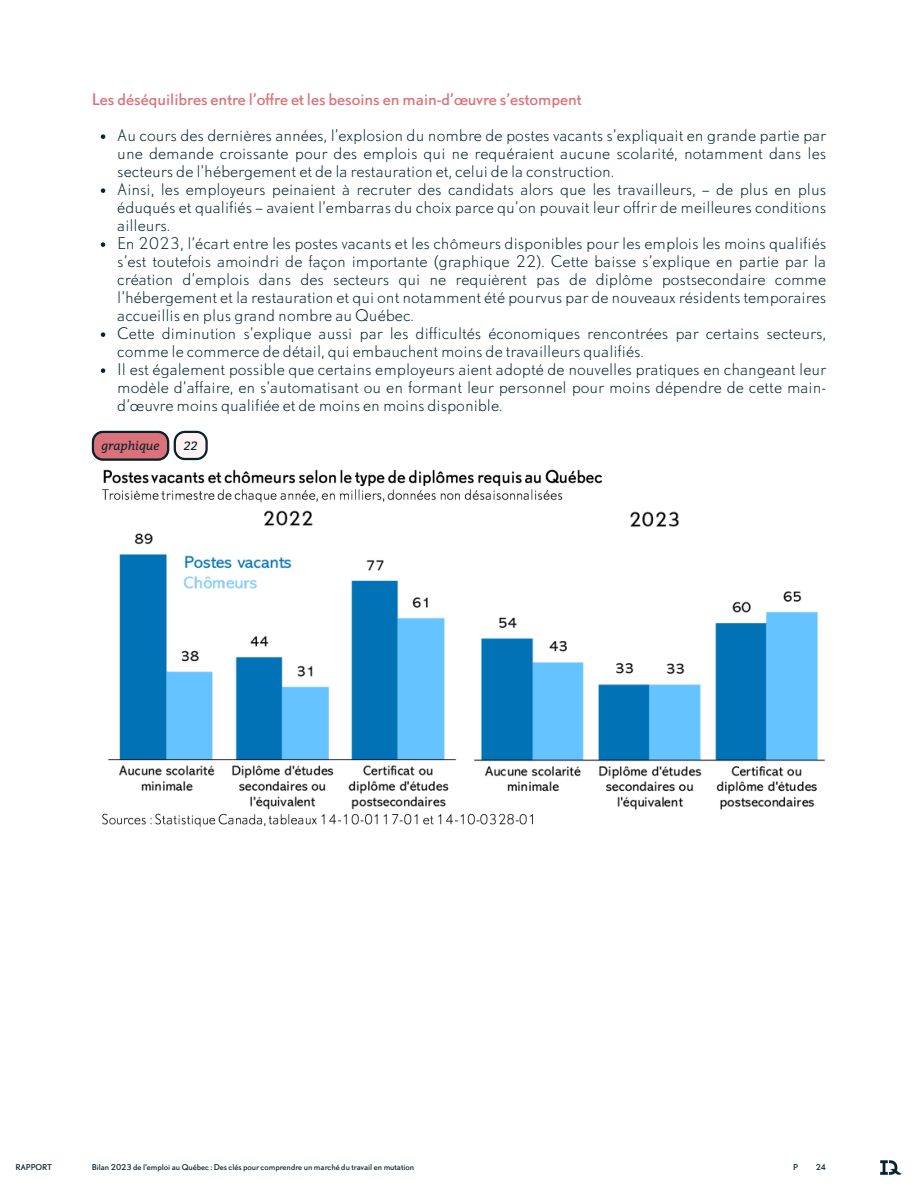
<style>
.page{position:relative;width:918px;height:1188px;background:#fff}
.page>*{position:absolute;margin:0;border:0;box-sizing:border-box;transform-origin:0 0}
.t1{font:300 15px/18px "DTL Nobel T";color:#06232c}
.t2{font:15px "DTL Nobel T";color:#db727a}
.t3{font:italic 12px "Bitter";color:#06232c}
.t4{font:7.5px "DTL Nobel T";color:#06232c}
</style>
<div class="page">
<img style="left:880px;top:1160px;width:22px;height:15px">
<svg style="left:92px;top:431px;width:116px;height:28px"></svg>
<img style="left:97px;top:459px;width:506px;height:41px">
<img style="left:108px;top:500px;width:718px;height:310px">
<img style="left:102px;top:806px;width:520px;height:21px">
<svg style="left:101px;top:134px;width:4px;height:5px"></svg>
<svg style="left:101px;top:188px;width:4px;height:5px"></svg>
<svg style="left:101px;top:242px;width:4px;height:5px"></svg>
<svg style="left:101px;top:332px;width:4px;height:5px"></svg>
<svg style="left:101px;top:368px;width:4px;height:5px"></svg>
<p class="t2" style="left:92px;top:89px;width:491px">Les déséquilibres entre l’offre et les besoins en main-d’œuvre s’estompent</p>
<p class="t1" style="left:117px;top:126px;width:710px">Au cours des dernières années, l’explosion du nombre de postes vacants s’expliquait en grande partie par une demande croissante pour des emplois qui ne requéraient aucune scolarité, notamment dans les secteurs de l’hébergement et de la restauration et, celui de la construction.<br>Ainsi, les employeurs peinaient à recruter des candidats alors que les travailleurs, – de plus en plus éduqués et qualifiés – avaient l’embarras du choix parce qu’on pouvait leur offrir de meilleures conditions ailleurs.<br>En 2023, l’écart entre les postes vacants et les chômeurs disponibles pour les emplois les moins qualifiés s’est toutefois amoindri de façon importante (graphique 22). Cette baisse s’explique en partie par la création d’emplois dans des secteurs qui ne requièrent pas de diplôme postsecondaire comme l’hébergement et la restauration et qui ont notamment été pourvus par de nouveaux résidents temporaires accueillis en plus grand nombre au Québec.<br>Cette diminution s’explique aussi par les difficultés économiques rencontrées par certains secteurs, comme le commerce de détail, qui embauchent moins de travailleurs qualifiés.<br>Il est également possible que certains employeurs aient adopté de nouvelles pratiques en changeant leur modèle d’affaire, en s’automatisant ou en formant leur personnel pour moins dépendre de cette main&shy;d’œuvre moins qualifiée et de moins en moins disponible.</p>
<p class="t3" style="left:102px;top:437px;width:59px">graphique</p>
<p class="t3" style="left:184px;top:437px;width:15px">22</p>
<p class="t4" style="left:15px;top:1162px;width:38px">RAPPORT</p>
<p class="t4" style="left:92px;top:1162px;width:324px">Bilan 2023 de l’emploi au Québec : Des clés pour comprendre un marché du travail en mutation</p>
<p class="t4" style="left:793px;top:1162px;width:6px">P</p>
<p class="t4" style="left:816px;top:1162px;width:12px">24</p>
</div>
